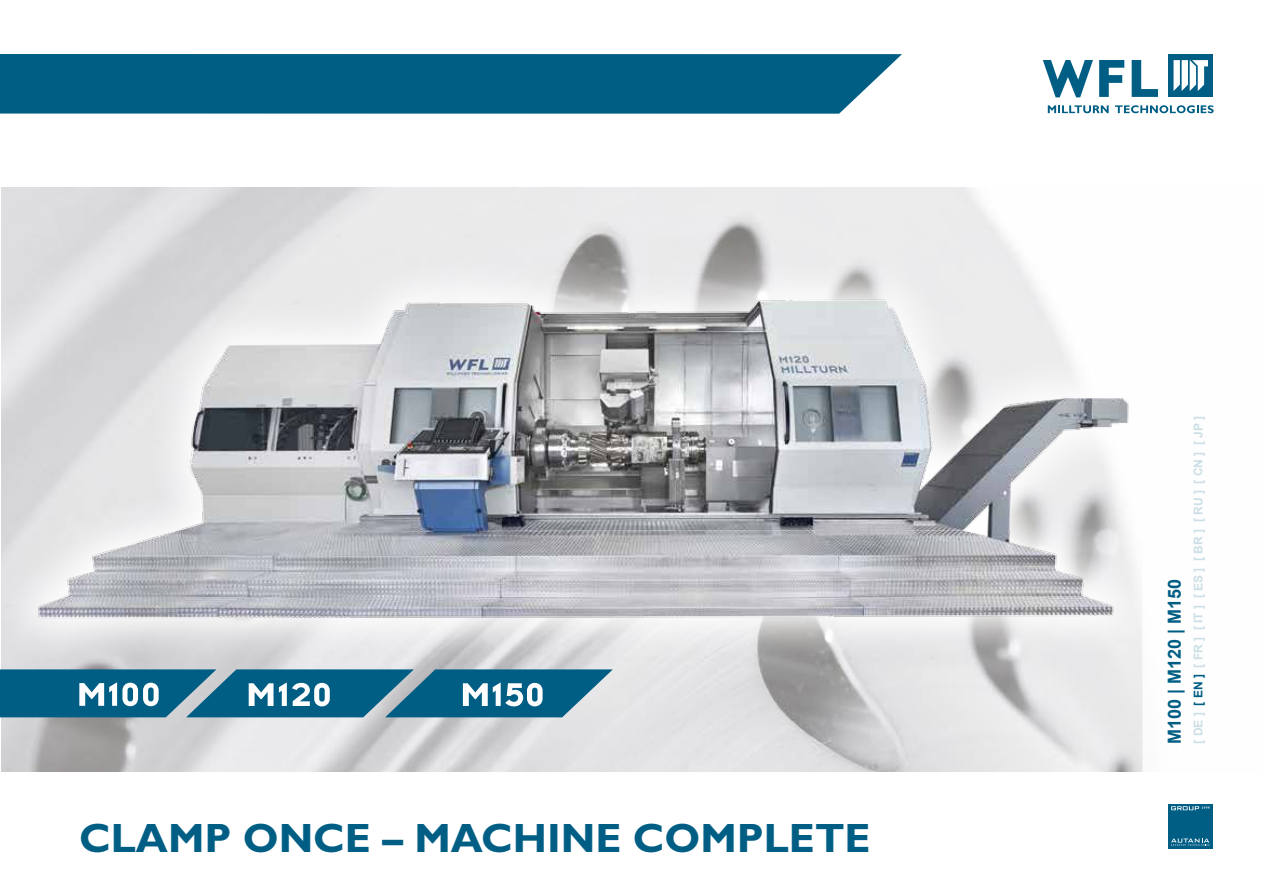
<style>
.page{position:relative;width:1263px;height:893px;background:#fff}
.page>*{position:absolute;margin:0;border:0;box-sizing:border-box;transform-origin:0 0}
.t1{font:700 41.1px "Gill Sans Std";color:#005e85}
.t2{font:700 18px "Arial";color:#005e85}
.t3{font:700 12px "Arial";color:#ccdfe7}
.s1{color:#005e85}
</style>
<div class="page">
<img style="left:1px;top:187px;width:1141px;height:584px">
<div style="left:0;top:252px;width:1175px;height:413px;background:linear-gradient(to bottom,#dddcdf,#dedde0)"></div>
<img style="left:21px;top:225px;width:1121px;height:438px">
<svg style="left:1142px;top:252px;width:71px;height:597px"></svg>
<div style="left:1168px;top:55px;width:44px;height:42px;background:#005e85"></div>
<svg style="left:1173px;top:60px;width:35px;height:31px"></svg>
<svg style="left:1099px;top:60px;width:25px;height:37px"></svg>
<svg style="left:1132px;top:60px;width:26px;height:37px"></svg>
<svg style="left:1043px;top:60px;width:50px;height:37px"></svg>
<svg style="left:1048px;top:105px;width:61px;height:8px"></svg>
<svg style="left:1115px;top:105px;width:98px;height:8px"></svg>
<div style="left:0;top:54px;width:902px;height:60px;background:#005e85"></div>
<div style="left:1168px;top:804px;width:44px;height:45px;background:#005e85"></div>
<svg style="left:1171px;top:838px;width:38px;height:8px"></svg>
<svg style="left:1171px;top:806px;width:38px;height:4px"></svg>
<svg style="left:0;top:669px;width:613px;height:48px;background:#327b9a"></svg>
<h1 class="t1" style="left:79px;top:813px;width:793px">CLAMP ONCE – MACHINE COMPLETE</h1>
<h2 class="t2" style="left:1163px;top:744px;width:167px;rotate:-90deg">M100 | M120 | M150</h2>
<p class="t3" style="left:1190px;top:744px;width:329px;rotate:-90deg">[ DE ] <span class="s1">[ EN ]</span> [ FR ] [ IT ] [ ES ] [ BR ] [ RU ] [ CN ] [ JP ]</p>
</div>
